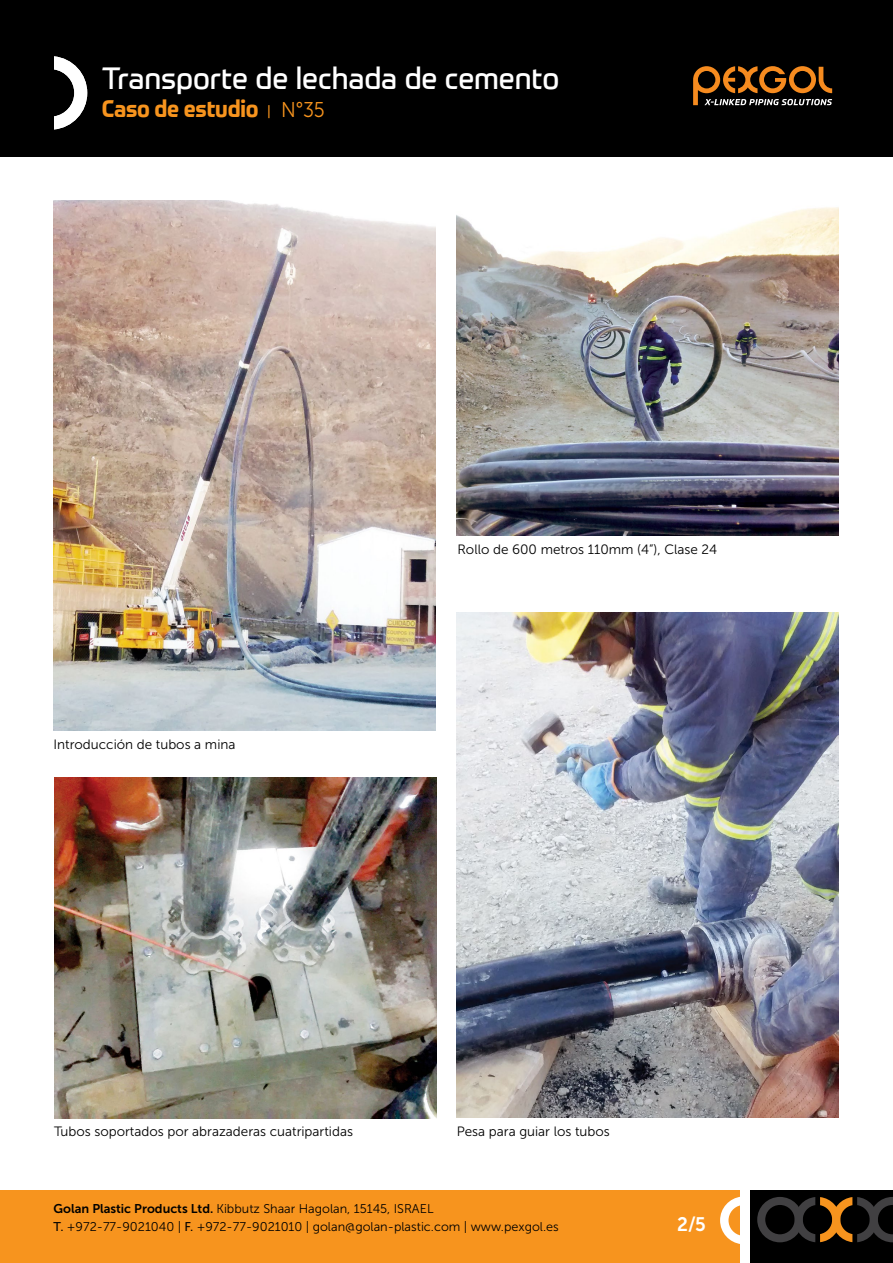
<style>
.page{position:relative;width:893px;height:1263px;background:#fff}
.page>*{position:absolute;margin:0;border:0;box-sizing:border-box;transform-origin:0 0}
.t1{font:30px "Prometo";letter-spacing:-.005em;color:#fff}
.t2{font:700 23.4px "Prometo";letter-spacing:-.01em;color:#f7941e;scale:.92 1}
.t3{font:21.3px "Museo Sans 300";color:#f7941e;scale:.92 1}
.t4{font:19.5px "Museo Sans 700";color:#fff;scale:.96 1}
.t5{font:13.8px "Museo Sans 300";color:#f7941e;scale:1.35 1}
.t6{font:13.5px "Museo Sans 300";color:#000}
.t7{font:12.6px/18.3px "Museo Sans 300";color:#000}
.s1{font-family:"Museo Sans 700"}
.s2{font-family:"Museo Sans 500"}
</style>
<div class="page">
<div style="left:0;top:1190px;width:740px;height:73px;background:#f7941e"></div>
<svg style="left:720px;top:1196px;width:20px;height:48px"></svg>
<div style="left:750px;top:1190px;width:143px;height:73px;background:#000"></div>
<svg style="left:757px;top:1197px;width:136px;height:45px"></svg>
<div style="left:0;top:0;width:893px;height:156px;background:#000"></div>
<svg style="left:54px;top:56px;width:33px;height:73px"></svg>
<svg style="left:693px;top:66px;width:139px;height:39px"></svg>
<img style="left:54px;top:200px;width:382px;height:530px">
<img style="left:457px;top:613px;width:382px;height:505px">
<img style="left:457px;top:207px;width:382px;height:329px">
<img style="left:54px;top:777px;width:382px;height:341px">
<h1 class="t1" style="left:102px;top:60px;width:459px">Transporte de lechada de cemento</h1>
<h3 class="t3" style="left:281px;top:98px;width:49px">N°35</h3>
<h2 class="t2" style="left:102px;top:94px;width:172px">Caso de estudio</h2>
<p class="t5" style="left:267px;top:104px;width:5px">|</p>
<p class="t6" style="left:54px;top:737px;width:183px">Introducción de tubos a mina</p>
<p class="t6" style="left:457px;top:542px;width:261px">Rollo de 600 metros 110mm 4( ”), Clase 24</p>
<p class="t6" style="left:54px;top:1124px;width:300px">Tubos soportados por abrazaderas cuatripartidas</p>
<p class="t6" style="left:457px;top:1124px;width:155px">Pesa para guiar los tubos</p>
<p class="t7" style="left:54px;top:1199px;width:507px"><span class="s1">Golan Plastic Products Ltd.</span> Kibbutz Shaar Hagolan, 15145, ISRAEL<br><span class="s2">.T</span> +972-77-9021040 | <span class="s2">.F</span> +972-77-9021010 | golan@golan-plastic.com | www.pexgol.es</p>
<h3 class="t4" style="left:677px;top:1213px;width:31px">2/5</h3>
</div>
